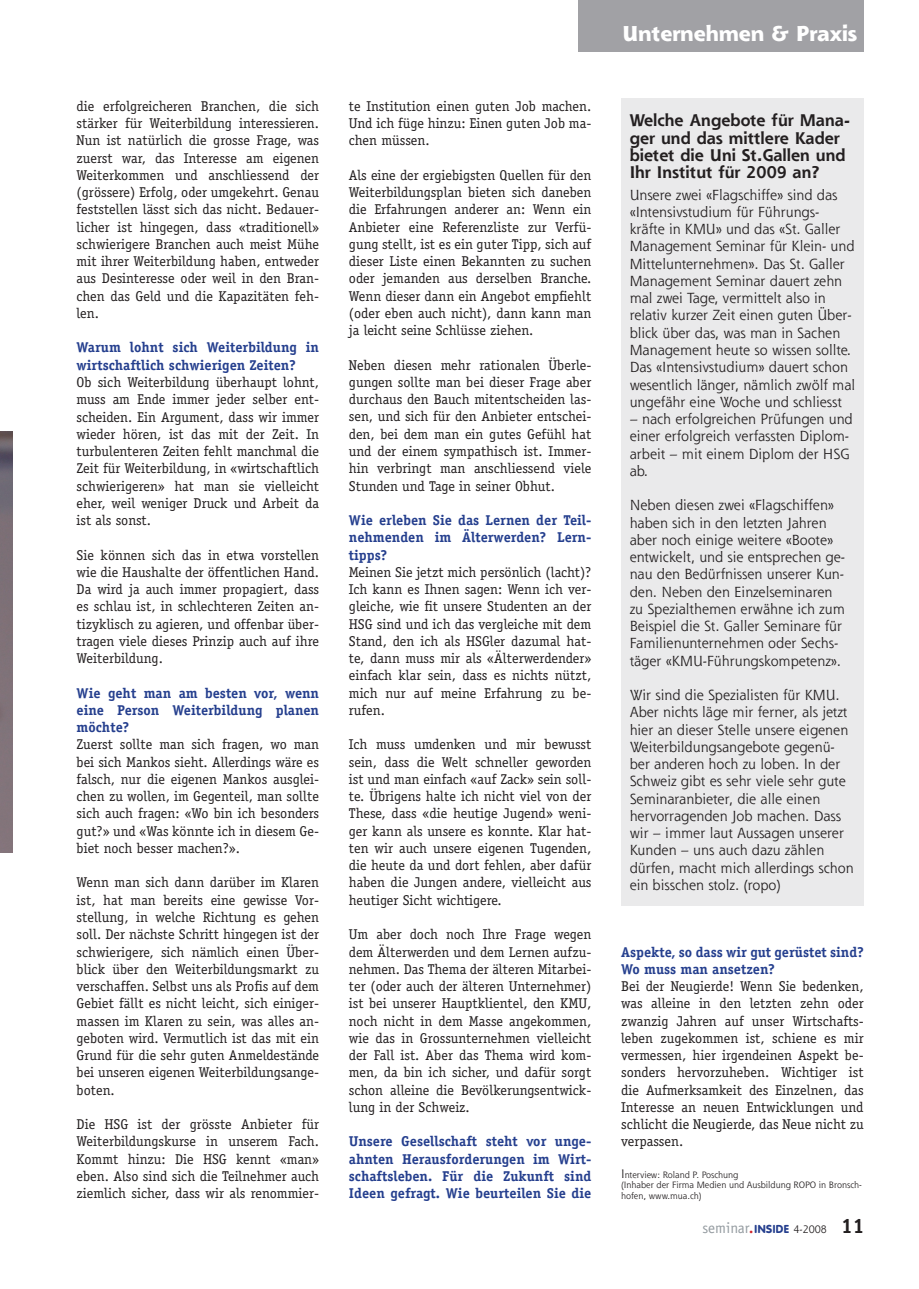
<style>
.page{position:relative;width:919px;height:1289px;background:#fff}
.page>*{position:absolute;margin:0;border:0;box-sizing:border-box;transform-origin:0 0}
.t1{font:800 21px "Shannon";color:#fff}
.t2{font:700 16.5px/17.2px "Shannon";color:#231f20}
.t3{font:15.15px "Officina Sans";color:#959ca1}
.t4{font:14.25px/17.2px "Officina Serif";color:#231f20;text-align:justify}
.t5{font:14.25px/17.2px "Shannon";color:#231f20}
.t6{font:700 14.25px/17.2px "Officina Serif";color:#253f8e;text-align:justify}
.t7{font:9px/10.5px "Shannon";color:#231f20}
.s1{font-size:12px}
.s2{font-family:"VAG Rounded";font-weight:900;color:#d1232a}
.s3{font-family:"VAG Rounded";font-weight:900;font-size:11.4px;color:#253f8e}
.s4{font-family:"Shannon";font-size:10.5px;color:#231f20}
.s5{font-family:"Officina Serif";font-weight:700;font-size:21px;color:#231f20}
</style>
<div class="page">
<div style="left:577px;top:0;width:286px;height:51px;background:#a1a1a5"></div>
<div style="left:621px;top:98px;width:242px;height:807px;background:#eaeaeb"></div>
<img style="left:0;top:431px;width:13px;height:421px">
<p class="t4" style="left:77px;top:98px;width:244px">die erfolgreicheren Branchen, die sich stärker für Weiterbildung interessieren.<br>Nun ist natürlich die grosse Frage, was zuerst war, das Interesse am eigenen Weiterkommen und anschliessend der (grössere) Erfolg, oder umgekehrt. Genau feststellen lässt sich das nicht. Bedauer&shy;licher ist hingegen, dass «traditionell» schwierigere Branchen auch meist Mühe mit ihrer Weiterbildung haben, entweder aus Desinteresse oder weil in den Bran&shy;chen das Geld und die Kapazitäten feh&shy;len.</p>
<p class="t6" style="left:77px;top:340px;width:244px">Warum lohnt sich Weiterbildung in wirtschaftlich schwierigen Zeiten?</p>
<p class="t4" style="left:77px;top:374px;width:244px">Ob sich Weiterbildung überhaupt lohnt, muss am Ende immer jeder selber ent&shy;scheiden. Ein Argument, dass wir immer wieder hören, ist das mit der Zeit. In turbulenteren Zeiten fehlt manchmal die Zeit für Weiterbildung, in «wirtschaftlich schwierigeren» hat man sie vielleicht eher, weil weniger Druck und Arbeit da ist als sonst.</p>
<p class="t4" style="left:77px;top:547px;width:244px">Sie können sich das in etwa vorstellen wie die Haushalte der öffentlichen Hand.<br>Da wird ja auch immer propagiert, dass es schlau ist, in schlechteren Zeiten an&shy;tizyklisch zu agieren, und offenbar über&shy;tragen viele dieses Prinzip auch auf ihre Weiterbildung.</p>
<p class="t6" style="left:77px;top:685px;width:244px">Wie geht man am besten vor, wenn eine Person Weiterbildung planen möchte?</p>
<p class="t4" style="left:77px;top:737px;width:244px">Zuerst sollte man sich fragen, wo man bei sich Mankos sieht. Allerdings wäre es falsch, nur die eigenen Mankos ausglei&shy;chen zu wollen, im Gegenteil, man sollte sich auch fragen: «Wo bin ich besonders gut?» und «Was könnte ich in diesem Ge&shy;biet noch besser machen?».</p>
<p class="t4" style="left:77px;top:875px;width:244px">Wenn man sich dann darüber im Klaren ist, hat man bereits eine gewisse Vor&shy;stellung, in welche Richtung es gehen soll. Der nächste Schritt hingegen ist der schwierigere, sich nämlich einen Über&shy;blick über den Weiterbildungsmarkt zu verschaffen. Selbst uns als Profis auf dem Gebiet fällt es nicht leicht, sich einiger&shy;massen im Klaren zu sein, was alles an&shy;geboten wird. Vermutlich ist das mit ein Grund für die sehr guten Anmeldestände bei unseren eigenen Weiterbildungsange&shy;boten.</p>
<p class="t4" style="left:77px;top:1116px;width:244px">Die HSG ist der grösste Anbieter für Weiterbildungskurse in unserem Fach.<br>Kommt hinzu: Die HSG kennt «man» eben. Also sind sich die Teilnehmer auch ziemlich sicher, dass wir als renommier-</p>
<p class="t4" style="left:349px;top:98px;width:244px">te Institution einen guten Job machen.<br>Und ich füge hinzu: Einen guten Job ma&shy;chen müssen.</p>
<p class="t4" style="left:349px;top:167px;width:244px">Als eine der ergiebigsten Quellen für den Weiterbildungsplan bieten sich daneben die Erfahrungen anderer an: Wenn ein Anbieter eine Referenzliste zur Verfü&shy;gung stellt, ist es ein guter Tipp, sich auf dieser Liste einen Bekannten zu suchen oder jemanden aus derselben Branche.<br>Wenn dieser dann ein Angebot empfiehlt (oder eben auch nicht), dann kann man ja leicht seine Schlüsse ziehen.</p>
<p class="t4" style="left:349px;top:357px;width:244px">Neben diesen mehr rationalen Überle&shy;gungen sollte man bei dieser Frage aber durchaus den Bauch mitentscheiden las&shy;sen, und sich für den Anbieter entschei&shy;den, bei dem man ein gutes Gefühl hat und der einem sympathisch ist. Immer&shy;hin verbringt man anschliessend viele Stunden und Tage in seiner Obhut.</p>
<p class="t6" style="left:349px;top:512px;width:244px">Wie erleben Sie das Lernen der Teil&shy;nehmenden im Älterwerden? Lern&shy;tipps?</p>
<p class="t4" style="left:349px;top:564px;width:244px">Meinen Sie jetzt mich persönlich (lacht)?<br>Ich kann es Ihnen sagen: Wenn ich ver&shy;gleiche, wie fit unsere Studenten an der HSG sind und ich das vergleiche mit dem Stand, den ich als HSGler dazumal hat&shy;te, dann muss mir als «Älterwerdender» einfach klar sein, dass es nichts nützt, mich nur auf meine Erfahrung zu be&shy;rufen.</p>
<p class="t4" style="left:349px;top:737px;width:244px">Ich muss umdenken und mir bewusst sein, dass die Welt schneller geworden ist und man einfach «auf Zack» sein soll&shy;te. Übrigens halte ich nicht viel von der These, dass «die heutige Jugend» weni&shy;ger kann als unsere es konnte. Klar hat&shy;ten wir auch unsere eigenen Tugenden, die heute da und dort fehlen, aber dafür haben die Jungen andere, vielleicht aus heutiger Sicht wichtigere.</p>
<p class="t4" style="left:349px;top:926px;width:244px">Um aber doch noch Ihre Frage wegen dem Älterwerden und dem Lernen aufzu&shy;nehmen. Das Thema der älteren Mitarbei&shy;ter (oder auch der älteren Unternehmer) ist bei unserer Hauptklientel, den KMU, noch nicht in dem Masse angekommen, wie das in Grossunternehmen vielleicht der Fall ist. Aber das Thema wird kom&shy;men, da bin ich sicher, und dafür sorgt schon alleine die Bevölkerungsentwick&shy;lung in der Schweiz.</p>
<p class="t6" style="left:349px;top:1133px;width:244px">Unsere Gesellschaft steht vor unge&shy;ahnten Herausforderungen im Wirt&shy;schaftsleben. Für die Zukunft sind Ideen gefragt. Wie beurteilen Sie die</p>
<h1 class="t1" style="left:622px;top:25px;width:236px">Unternehmen &amp; Praxis</h1>
<p class="t2" style="left:629px;top:113px;width:222px">Welche Angebote für Mana&shy;ger und das mittlere Kader bietet die Uni St.Gallen und<br>Ihr Institut für 2009 an?</p>
<p class="t5" style="left:629px;top:187px;width:227px">Unsere zwei «Flagschiffe» sind das «Intensivstudium für Führungs&shy;kräfte in KMU» und das «St. Galler Management Seminar für Klein- und Mittelunternehmen». Das St. Galler Management Seminar dauert zehn mal zwei Tage, vermittelt also in relativ kurzer Zeit einen guten Über&shy;blick über das, was man in Sachen Management heute so wissen sollte.<br>Das «Intensivstudium» dauert schon wesentlich länger, nämlich zwölf mal ungefähr eine Woche und schliesst</p>
<p class="t5" style="left:629px;top:411px;width:225px">– nach erfolgreichen Prüfungen und einer erfolgreich verfassten Diplom&shy;arbeit – mit einem Diplom der HSG ab.</p>
<p class="t5" style="left:629px;top:498px;width:217px">Neben diesen zwei «Flagschiffen» haben sich in den letzten Jahren aber noch einige weitere «Boote» entwickelt, und sie entsprechen ge&shy;nau den Bedürfnissen unserer Kun&shy;den. Neben den Einzelseminaren zu Spezialthemen erwähne ich zum Beispiel die St. Galler Seminare für Familienunternehmen oder Sechs&shy;täger «KMU-Führungskompetenz».</p>
<p class="t5" style="left:629px;top:687px;width:225px">Wir sind die Spezialisten für KMU.<br>Aber nichts läge mir ferner, als jetzt hier an dieser Stelle unsere eigenen Weiterbildungsangebote gegenü&shy;ber anderen hoch zu loben. In der Schweiz gibt es sehr viele sehr gute Seminaranbieter, die alle einen hervorragenden Job machen. Dass wir – immer laut Aussagen unserer Kunden – uns auch dazu zählen dürfen, macht mich allerdings schon ein bisschen stolz. (ropo)</p>
<p class="t6" style="left:621px;top:944px;width:244px">Aspekte, so dass wir gut gerüstet sind?<br>Wo muss man ansetzen?</p>
<p class="t4" style="left:621px;top:978px;width:244px">Bei der Neugierde! Wenn Sie bedenken, was alleine in den letzten zehn oder zwanzig Jahren auf unser Wirtschafts&shy;leben zugekommen ist, schiene es mir vermessen, hier irgendeinen Aspekt be&shy;sonders hervorzuheben. Wichtiger ist die Aufmerksamkeit des Einzelnen, das Interesse an neuen Entwicklungen und schlicht die Neugierde, das Neue nicht zu verpassen.</p>
<p class="t7" style="left:621px;top:1170px;width:242px"><span class="s1">I</span>nterview: Roland P. Poschung<br>(Inhaber der Firma Medien und Ausbildung ROPO in Bronsch&shy;hofen, www.mua.ch)</p>
<p class="t3" style="left:702px;top:1222px;width:164px">seminar<span class="s2">.</span> <span class="s3">INSIDE</span> <span class="s4">4-2008</span> <span class="s5">11</span></p>
</div>
